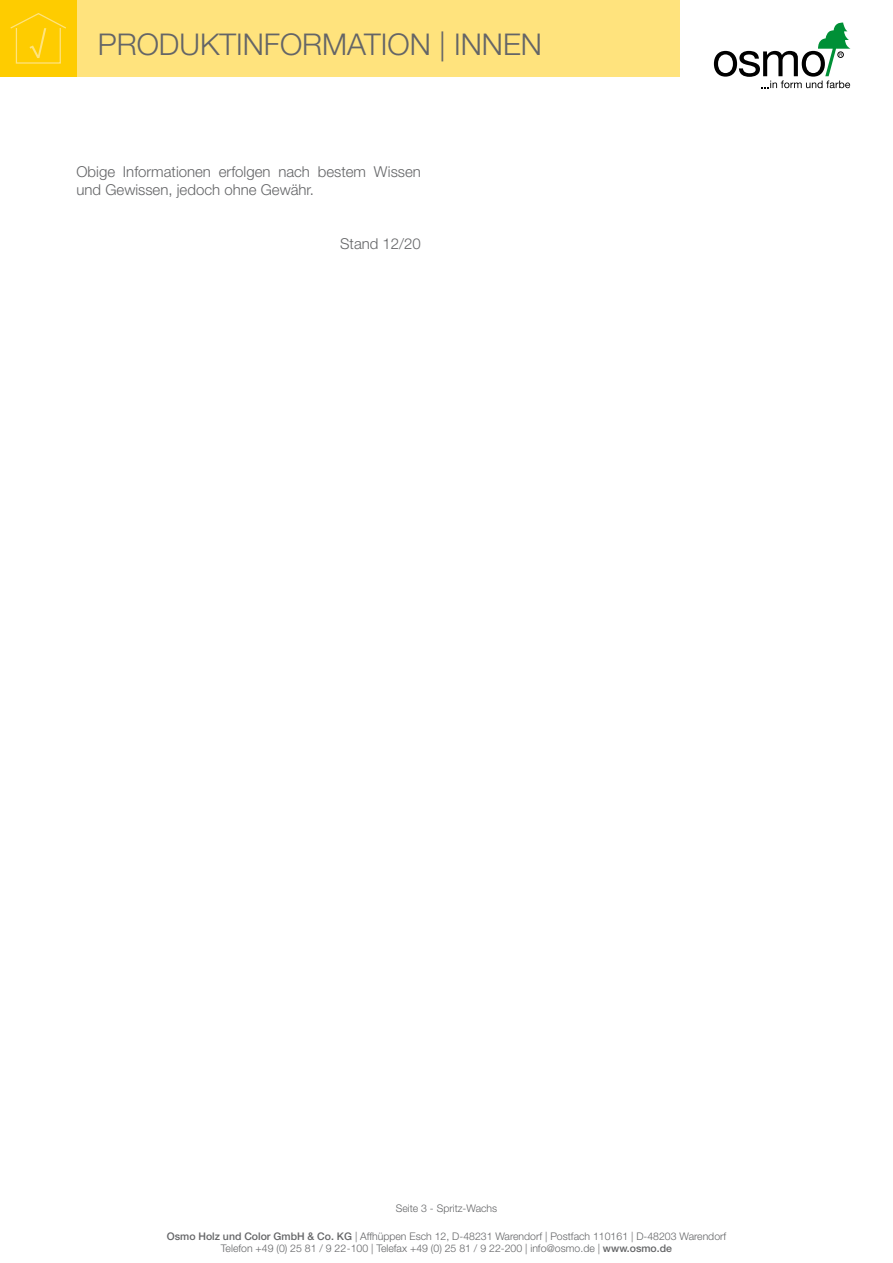
<style>
.page{position:relative;width:893px;height:1263px;background:#fff}
.page>*{position:absolute;margin:0;border:0;box-sizing:border-box;transform-origin:0 0}
.t1{font:300 30px "Helvetica Neue";color:#646567}
.t2{font:300 15px/18px "Helvetica Neue";color:#646567}
.t3{font:300 10.5px/12.6px "Helvetica Neue";color:#646567;text-align:center}
.s1{font-weight:500}
</style>
<div class="page">
<svg style="left:714px;top:23px;width:136px;height:65px"></svg>
<div style="left:77px;top:0;width:603px;height:77px;background:#ffe37d"></div>
<div style="left:0;top:0;width:77px;height:77px;background:#fecc00"></div>
<svg style="left:10px;top:13px;width:56px;height:51px"></svg>
<h1 class="t1" style="left:98px;top:26px;width:446px">PRODUKTINFORMATION | INNEN</h1>
<h2 class="t2" style="left:77px;top:162px;width:346px">Obige Informationen erfolgen nach bestem Wissen und Gewissen, jedoch ohne Gewähr.</h2>
<h2 class="t2" style="left:340px;top:234px;width:82px">Stand 12/20</h2>
<p class="t3" style="left:396px;top:1202px;width:103px">Seite 3 - Spritz-Wachs</p>
<p class="t3" style="left:167px;top:1229px;width:561px"><span class="s1">Osmo Holz und Color GmbH &amp; Co. KG</span> | Affhüppen Esch 12, D-48231 Warendorf | Postfach 110161 | D-48203 Warendorf<br>Telefon +49 (0) 25 81 / 9 22-100 | Telefax +49 (0) 25 81 / 9 22-200 | info@osmo.de | <span class="s1">www.osmo.de</span></p>
</div>
